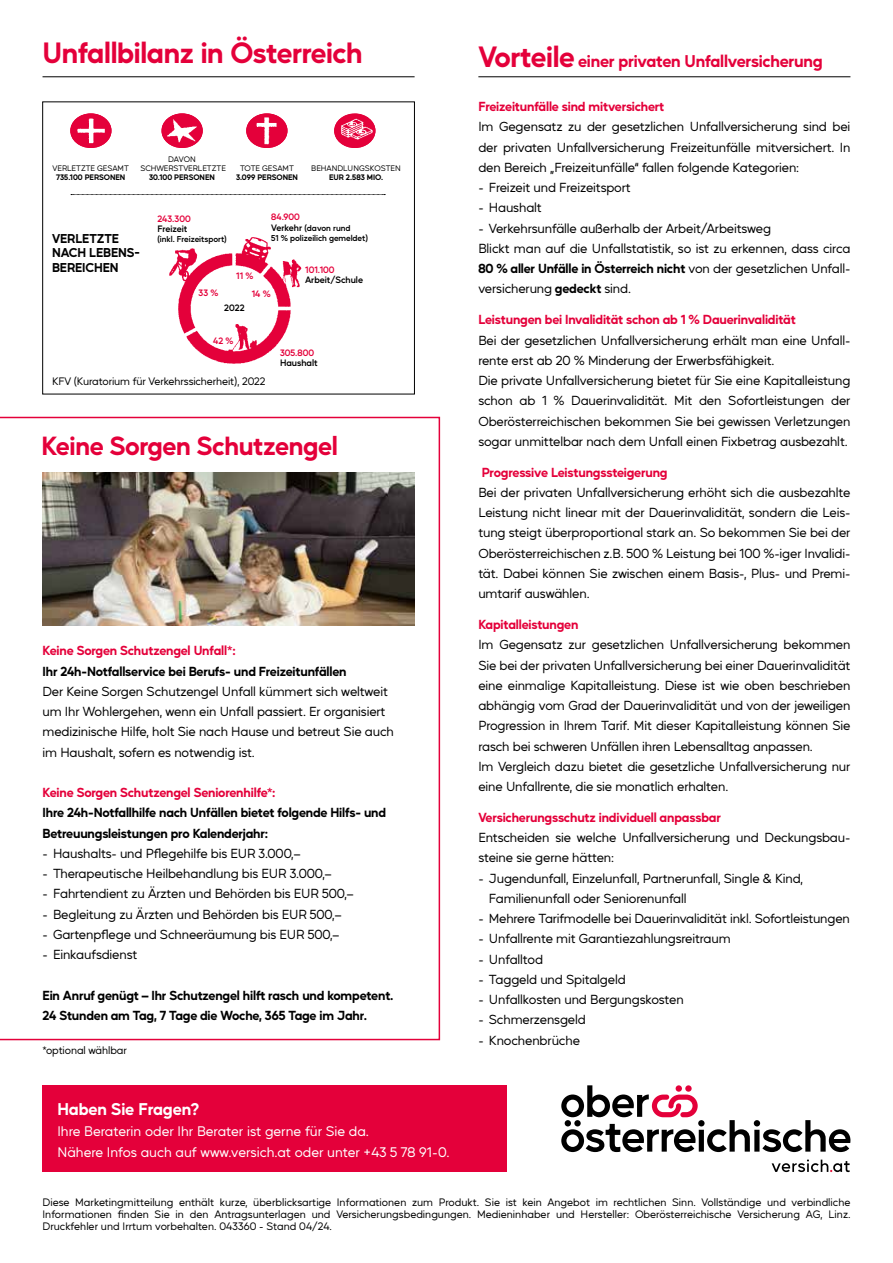
<style>
.page{position:relative;width:893px;height:1263px;background:#fff}
.page>*{position:absolute;margin:0;border:0;box-sizing:border-box;transform-origin:0 0}
.t1{font:700 28.5px "Mustica Pro";letter-spacing:-.015em;color:#e4003a}
.t2{font:700 25.5px "Mustica Pro";letter-spacing:-.015em;color:#e4003a}
.t3{font:700 16.5px "Mustica Pro";letter-spacing:-.015em;color:#e4003a}
.t4{font:700 16.5px "Mustica Pro";letter-spacing:-.005em;color:#fff}
.t5{font:13.5px/21px "Mustica Pro";color:#fff}
.t6{font:12.75px/20.2px "Mustica Pro";letter-spacing:-.01em;color:#000}
.t7{font:700 12.75px/20.2px "Mustica Pro";letter-spacing:-.015em;color:#000}
.t8{font:700 12.75px "Mustica Pro";letter-spacing:-.015em;color:#e4003a}
.t9{font:700 12.45px/15px "Mustica Pro";color:#000}
.t10{font:10.5px/12px "Mustica Pro";letter-spacing:-.01em;color:#000;text-align:justify}
.t11{font:600 9px/17.2px "Mustica Pro";letter-spacing:.005em;color:#e4003a}
.t12{font:600 9px "Mustica Pro";color:#000}
.t13{font:600 8.25px/10.1px "Mustica Pro";letter-spacing:-.005em;color:#000}
.t14{font:7.8px/9.3px "Mustica Pro";color:#000;text-align:center}
.t15{font:700 7.8px "Mustica Pro";color:#000}
.s1{font-size:9px}
.s2{font-size:28.5px}
.s3{font-weight:700}
</style>
<div class="page">
<hr style="left:43px;top:76px;width:372px;height:1px;background:#000">
<div style="left:43px;top:1085px;width:464px;height:87px;background:#e4003a"></div>
<svg style="left:772px;top:1159px;width:78px;height:13px"></svg>
<svg style="left:561px;top:1085px;width:289px;height:67px"></svg>
<svg style="left:685px;top:1085px;width:7px;height:7px"></svg>
<div style="left:676px;top:1085px;width:6px;height:7px;background:#e4003a;border-radius:50%"></div>
<svg style="left:0;top:417px;width:440px;height:623px"></svg>
<img style="left:43px;top:473px;width:372px;height:153px">
<hr style="left:478px;top:76px;width:372px;height:1px;background:#000">
<img style="left:169px;top:237px;width:133px;height:127px">
<img style="left:70px;top:115px;width:40px;height:33px">
<div style="left:70px;top:113px;width:42px;height:35px;border:1px solid #e4003a;border-radius:50%"></div>
<img style="left:246px;top:115px;width:40px;height:33px">
<div style="left:246px;top:113px;width:42px;height:35px;border:1px solid #e4003a;border-radius:50%"></div>
<img style="left:163px;top:115px;width:40px;height:33px">
<div style="left:161px;top:113px;width:42px;height:35px;border:1px solid #e4003a;border-radius:50%"></div>
<img style="left:334px;top:113px;width:41px;height:35px">
<div style="left:334px;top:113px;width:41px;height:35px;border:1px solid #e4003a;border-radius:50%"></div>
<svg style="left:71px;top:194px;width:314px;height:1px"></svg>
<h1 class="t1" style="left:43px;top:29px;width:322px">Unfallbilanz in Österreich</h1>
<p class="t14" style="left:53px;top:163px;width:78px">VERLETZTE GESAMT</p>
<p class="t15" style="left:56px;top:171px;width:71px">735.100 PERSONEN</p>
<p class="t14" style="left:140px;top:153px;width:87px">DAVON<br>SCHWERSTVERLETZTE</p>
<p class="t15" style="left:149px;top:171px;width:67px">30.100 PERSONEN</p>
<p class="t14" style="left:240px;top:163px;width:55px">TOTE GESAMT</p>
<p class="t15" style="left:236px;top:171px;width:63px">3.099 PERSONEN</p>
<p class="t14" style="left:311px;top:163px;width:91px">BEHANDLUNGSKOSTEN</p>
<p class="t15" style="left:329px;top:171px;width:56px">EUR 2.583 MIO.</p>
<p class="t9" style="left:52px;top:229px;width:89px">VERLETZTE<br>NACH LEBENS-<br>BEREICHEN</p>
<p class="t11" style="left:157px;top:209px;width:35px">243.300</p>
<p class="t12" style="left:157px;top:221px;width:31px">Freizeit</p>
<p class="t13" style="left:157px;top:233px;width:71px">(inkl. Freizeitsport)</p>
<p class="t11" style="left:199px;top:283px;width:21px">33 %</p>
<p class="t11" style="left:271px;top:208px;width:30px">84.900</p>
<p class="t13" style="left:271px;top:222px;width:98px"><span class="s1">Verkehr</span> (davon rund<br>51 % polizeilich gemeldet)</p>
<p class="t11" style="left:305px;top:260px;width:31px">101.100</p>
<p class="t12" style="left:305px;top:272px;width:59px">Arbeit/Schule</p>
<p class="t11" style="left:252px;top:266px;width:20px;text-indent:-16px">11 %<br>14 %</p>
<p class="t12" style="left:224px;top:301px;width:22px">2022</p>
<p class="t11" style="left:213px;top:331px;width:22px">42 %</p>
<p class="t10" style="left:52px;top:374px;width:215px">KFV (Kuratorium für Verkehrssicherheit), 2022</p>
<p class="t11" style="left:280px;top:343px;width:36px">305.800</p>
<p class="t12" style="left:280px;top:356px;width:39px">Haushalt</p>
<h2 class="t2" style="left:41px;top:425px;width:298px">Keine Sorgen Schutzengel</h2>
<p class="t8" style="left:43px;top:641px;width:195px">Keine Sorgen Schutzengel Unfall*:</p>
<p class="t7" style="left:43px;top:660px;width:306px">Ihr 24h-Notfallservice bei Berufs- und Freizeitunfällen</p>
<p class="t6" style="left:43px;top:680px;width:353px">Der Keine Sorgen Schutzengel Unfall kümmert sich weltweit um Ihr Wohlergehen, wenn ein Unfall passiert. Er organisiert medizinische Hilfe, holt Sie nach Hause und betreut Sie auch im Haushalt, sofern es notwendig ist.</p>
<p class="t8" style="left:43px;top:782px;width:235px">Keine Sorgen Schutzengel Seniorenhilfe*:</p>
<p class="t7" style="left:43px;top:801px;width:345px">Ihre 24h-Notfallhilfe nach Unfällen bietet folgende Hilfs- und<br>Betreuungsleistungen pro Kalenderjahr:</p>
<p class="t6" style="left:43px;top:842px;width:259px">- Haushalts- und Pflegehilfe bis EUR 3.000,–</p>
<p class="t6" style="left:43px;top:862px;width:290px">- Therapeutische Heilbehandlung bis EUR 3.000,–</p>
<p class="t6" style="left:43px;top:883px;width:312px">- Fahrtendient zu Ärzten und Behörden bis EUR 500,–</p>
<p class="t6" style="left:43px;top:903px;width:300px">- Begleitung zu Ärzten und Behörden bis EUR 500,–</p>
<p class="t6" style="left:43px;top:923px;width:298px">- Gartenpflege und Schneeräumung bis EUR 500,–</p>
<p class="t6" style="left:43px;top:943px;width:96px">- Einkaufsdienst</p>
<p class="t7" style="left:43px;top:984px;width:353px">Ein Anruf genügt – Ihr Schutzengel hilft rasch und kompetent.<br>24 Stunden am Tag, 7 Tage die Woche, 365 Tage im Jahr.</p>
<p class="t10" style="left:43px;top:1043px;width:86px">*optional wählbar</p>
<p class="t4" style="left:57px;top:1096px;width:143px">Haben Sie Fragen?</p>
<p class="t5" style="left:57px;top:1120px;width:394px">Ihre Beraterin oder Ihr Berater ist gerne für Sie da.<br>Nähere Infos auch auf www.versich.at oder unter +43 5 78 91-0.</p>
<p class="t3" style="left:478px;top:48px;width:346px"><span class="s2">Vorteile</span> einer privaten Unfallversicherung</p>
<p class="t8" style="left:478px;top:96px;width:187px">Freizeitunfälle sind mitversichert</p>
<p class="t6" style="left:478px;top:115px;width:374px;text-align:justify">Im Gegensatz zu der gesetzlichen Unfallversicherung sind bei der privaten Unfallversicherung Freizeitunfälle mitversichert. In den Bereich „Freizeitunfälle“ fallen folgende Kategorien:</p>
<p class="t6" style="left:478px;top:176px;width:154px">- Freizeit und Freizeitsport</p>
<p class="t6" style="left:478px;top:196px;width:65px">- Haushalt</p>
<p class="t6" style="left:478px;top:217px;width:374px">- Verkehrsunfälle außerhalb der Arbeit/Arbeitsweg<br>Blickt man auf die Unfallstatistik, so ist zu erkennen, dass circa <span class="s3">80 % aller Unfälle in Österreich nicht</span> von der gesetzlichen Unfall&shy;versicherung <span class="s3">gedeckt</span> sind.</p>
<p class="t8" style="left:478px;top:309px;width:319px">Leistungen bei Invalidität schon ab 1 % Dauerinvalidität</p>
<p class="t6" style="left:478px;top:329px;width:374px">Bei der gesetzlichen Unfallversicherung erhält man eine Unfall&shy;rente erst ab 20 % Minderung der Erwerbsfähigkeit.<br>Die private Unfallversicherung bietet für Sie eine Kapitalleistung schon ab 1 % Dauerinvalidität. Mit den Sofortleistungen der Oberösterreichischen bekommen Sie bei gewissen Verletzungen sogar unmittelbar nach dem Unfall einen Fixbetrag ausbezahlt.</p>
<p class="t8" style="left:482px;top:462px;width:187px">Progressive Leistungssteigerung</p>
<p class="t6" style="left:478px;top:481px;width:374px;text-align:justify">Bei der privaten Unfallversicherung erhöht sich die ausbezahlte Leistung nicht linear mit der Dauerinvalidität, sondern die Leis&shy;tung steigt überproportional stark an. So bekommen Sie bei der Oberösterreichischen z.B. 500 % Leistung bei 100 %-iger Invalidi&shy;tät. Dabei können Sie zwischen einem Basis-, Plus- und Premi&shy;umtarif auswählen.</p>
<p class="t8" style="left:478px;top:614px;width:102px">Kapitalleistungen</p>
<p class="t6" style="left:478px;top:633px;width:374px">Im Gegensatz zur gesetzlichen Unfallversicherung bekommen Sie bei der privaten Unfallversicherung bei einer Dauerinvalidität eine einmalige Kapitalleistung. Diese ist wie oben beschrieben abhängig vom Grad der Dauerinvalidität und von der jeweiligen Progression in Ihrem Tarif. Mit dieser Kapitalleistung können Sie rasch bei schweren Unfällen ihren Lebensalltag anpassen.<br>Im Vergleich dazu bietet die gesetzliche Unfallversicherung nur eine Unfallrente, die sie monatlich erhalten.</p>
<p class="t8" style="left:478px;top:807px;width:244px">Versicherungsschutz individuell anpassbar</p>
<p class="t6" style="left:478px;top:826px;width:374px">Entscheiden sie welche Unfallversicherung und Deckungsbau&shy;steine sie gerne hätten:</p>
<p class="t6" style="left:489px;top:867px;width:316px;text-indent:-11px">- Jugendunfall, Einzelunfall, Partnerunfall, Single &amp; Kind,<br>Familienunfall oder Seniorenunfall</p>
<p class="t6" style="left:478px;top:907px;width:373px">- Mehrere Tarifmodelle bei Dauerinvalidität inkl. Sofortleistungen</p>
<p class="t6" style="left:478px;top:927px;width:254px">- Unfallrente mit Garantiezahlungsreitraum</p>
<p class="t6" style="left:478px;top:948px;width:66px">- Unfalltod</p>
<p class="t6" style="left:478px;top:968px;width:149px">- Taggeld und Spitalgeld</p>
<p class="t6" style="left:478px;top:988px;width:207px">- Unfallkosten und Bergungskosten</p>
<p class="t6" style="left:478px;top:1008px;width:109px">- Schmerzensgeld</p>
<p class="t6" style="left:478px;top:1029px;width:103px">- Knochenbrüche</p>
<p class="t10" style="left:43px;top:1196px;width:809px">Diese Marketingmitteilung enthält kurze, überblicksartige Informationen zum Produkt. Sie ist kein Angebot im rechtlichen Sinn. Vollständige und verbindliche Informationen finden Sie in den Antragsunterlagen und Versicherungsbedingungen. Medieninhaber und Hersteller: Oberösterreichische Versicherung AG, Linz.<br>Druckfehler und Irrtum vorbehalten. 043360 - Stand 04/24.</p>
</div>
